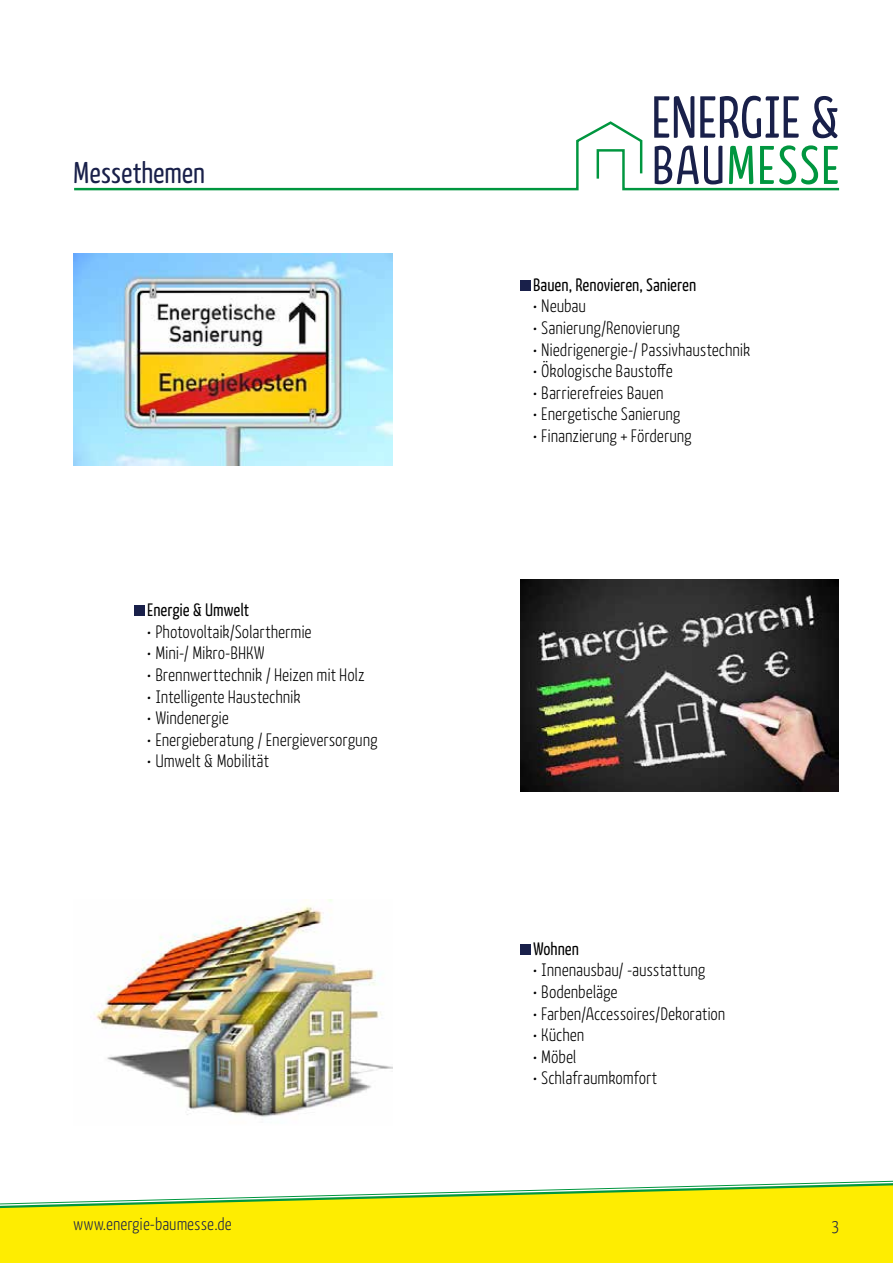
<style>
.page{position:relative;width:893px;height:1263px;background:#fff}
.page>*{position:absolute;margin:0;border:0;box-sizing:border-box;transform-origin:0 0}
.t1{font:59.1px "Kava Pro";letter-spacing:-.01em;color:#19204a}
.t2{font:54.3px "Kava Pro";letter-spacing:.02em;color:#00963f}
.t3{font:30px "Kava Pro";letter-spacing:-.005em;color:#19204a}
.t4{font:300 18px "Kava Pro";letter-spacing:-.005em;color:#000}
.t5{font:18px "Kava Pro";color:#000}
.t6{font:300 17.55px "Kava Pro";color:#19204a}
.s1{color:#19204a}
</style>
<div class="page">
<svg style="left:0;top:1182px;width:893px;height:81px"></svg>
<svg style="left:74px;top:121px;width:766px;height:70px"></svg>
<div style="left:520px;top:280px;width:11px;height:11px;background:#19204a"></div>
<div style="left:134px;top:606px;width:11px;height:10px;background:#19204a"></div>
<div style="left:520px;top:944px;width:11px;height:11px;background:#19204a"></div>
<img style="left:73px;top:253px;width:319px;height:212px">
<img style="left:520px;top:579px;width:319px;height:213px">
<img style="left:94px;top:899px;width:298px;height:218px">
<h3 class="t3" style="left:73px;top:154px;width:133px">Messethemen</h3>
<p class="t5" style="left:147px;top:599px;width:103px">Energie &amp; Umwelt</p>
<p class="t4" style="left:147px;top:620px;width:166px">• Photovoltaik/Solarthermie</p>
<p class="t4" style="left:147px;top:642px;width:119px">• Mini-/ Mikro-BHKW</p>
<p class="t4" style="left:147px;top:664px;width:219px">• Brennwerttechnik / Heizen mit Holz</p>
<p class="t4" style="left:147px;top:685px;width:155px">• Intelligente Haustechnik</p>
<p class="t4" style="left:147px;top:707px;width:84px">• Windenergie</p>
<p class="t4" style="left:147px;top:728px;width:232px">• Energieberatung / Energieversorgung</p>
<p class="t4" style="left:147px;top:750px;width:123px">• Umwelt &amp; Mobilität</p>
<p class="t6" style="left:73px;top:1212px;width:160px">www.energie-baumesse.de</p>
<h1 class="t1" style="left:651px;top:80px;width:191px">ENERGIE &amp;</h1>
<h2 class="t2" style="left:652px;top:131px;width:189px"><span class="s1">BAU</span>MESSE</h2>
<p class="t5" style="left:533px;top:273px;width:165px">Bauen, Renovieren, Sanieren</p>
<p class="t4" style="left:533px;top:295px;width:55px">• Neubau</p>
<p class="t4" style="left:533px;top:317px;width:149px">• Sanierung/Renovierung</p>
<p class="t4" style="left:533px;top:338px;width:219px">• Niedrigenergie-/ Passivhaustechnik</p>
<p class="t4" style="left:533px;top:360px;width:142px">• Ökologische Baustoffe</p>
<p class="t4" style="left:533px;top:381px;width:132px">• Barrierefreies Bauen</p>
<p class="t4" style="left:533px;top:403px;width:149px">• Energetische Sanierung</p>
<p class="t4" style="left:533px;top:425px;width:161px">• Finanzierung + Förderung</p>
<p class="t5" style="left:533px;top:937px;width:47px">Wohnen</p>
<p class="t4" style="left:533px;top:959px;width:174px">• Innenausbau/ -ausstattung</p>
<p class="t4" style="left:533px;top:980px;width:86px">• Bodenbeläge</p>
<p class="t4" style="left:533px;top:1002px;width:194px">• Farben/Accessoires/Dekoration</p>
<p class="t4" style="left:533px;top:1024px;width:53px">• Küchen</p>
<p class="t4" style="left:533px;top:1045px;width:45px">• Möbel</p>
<p class="t4" style="left:533px;top:1067px;width:126px">• Schlafraumkomfort</p>
<p class="t6" style="left:832px;top:1212px;width:9px">3</p>
</div>
